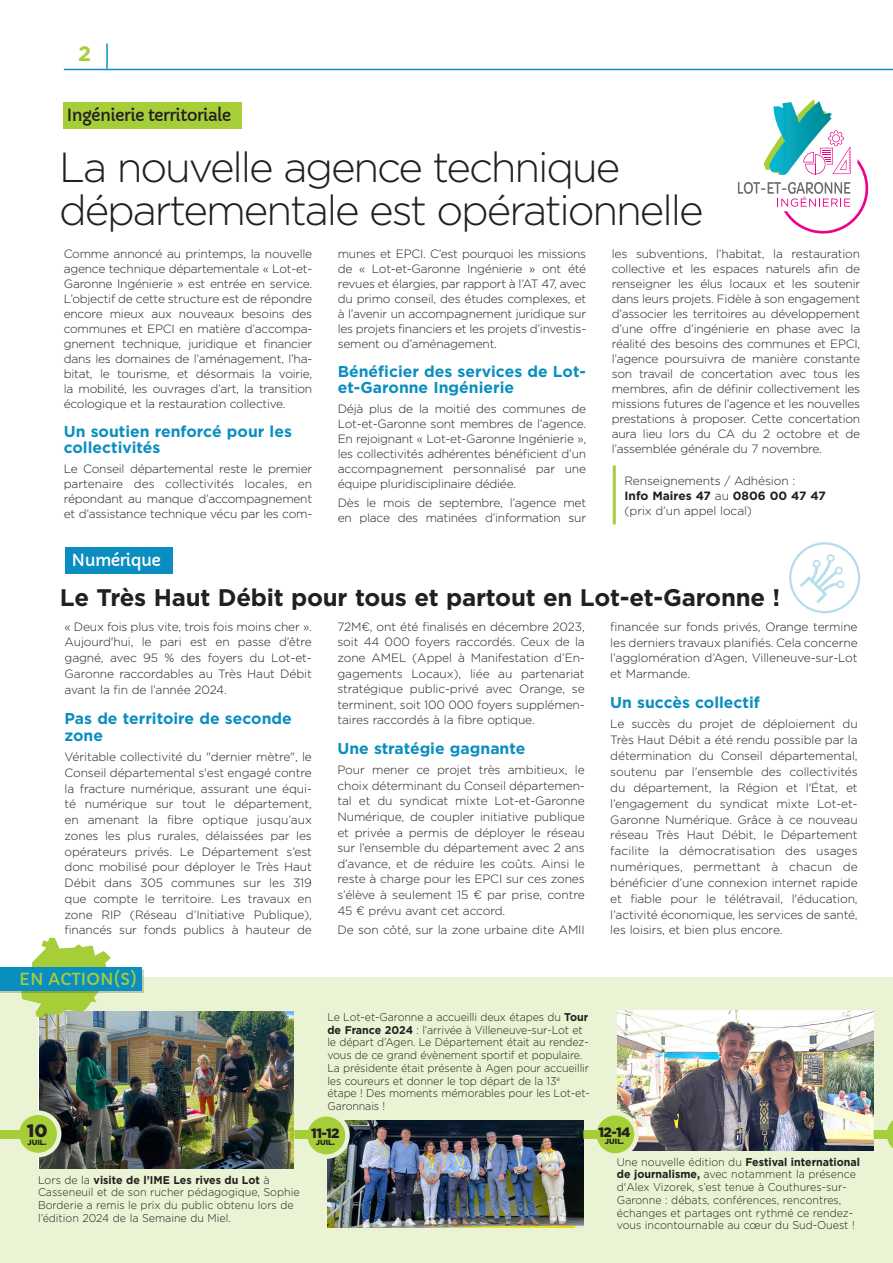
<style>
.page{position:relative;width:893px;height:1263px;background:#fff}
.page>*{position:absolute;margin:0;border:0;box-sizing:border-box;transform-origin:0 0}
.t1{font:300 42px/43.5px "Gotham";letter-spacing:-.05em;color:#231f20}
.Style_de_paragraphe_3{font:700 24px "Gotham";letter-spacing:-.01em;color:#231f20}
.t2{font:700 20.7px "Gotham";color:#a6ce39}
.t3{font:900 18px "Gotham";color:#231f20}
.t4{font:16.5px "Capriola";letter-spacing:-.04em;color:#231f20}
.t5{font:16.5px "Capriola";letter-spacing:-.04em;color:#fff}
.t6{font:16.35px "Capriola";color:#a6ce39}
.Inter_21{font:700 15.75px/16.5px "Gotham";color:#0a8ec0}
.t7{font:900 13.5px "Gotham";letter-spacing:-.04em;color:#231f20}
.TEXTE_2019{font:300 12px/15px "Gotham";letter-spacing:-.02em;color:#231f20;text-align:justify}
.Texte_frise{font:300 11.25px/12.8px "Gotham";letter-spacing:-.01em;color:#231f20;scale:.95 1}
.t8{font:900 7.5px "Gotham";color:#231f20}
.s1{font-weight:700}
</style>
<div class="page">
<hr style="left:64px;top:69px;width:829px;height:1px;background:#0a8ec0">
<hr style="left:106px;top:43px;width:2px;height:26px;background:#0a8ec0">
<div style="left:0;top:978px;width:893px;height:285px;background:#eaf3d4"></div>
<hr style="left:613px;top:465px;width:3px;height:59px;background:#a6ce39">
<img style="left:328px;top:1120px;width:255px;height:107px">
<img style="left:40px;top:1011px;width:254px;height:158px">
<img style="left:618px;top:1010px;width:256px;height:140px">
<div style="left:305px;top:1114px;width:42px;height:42px;background:#a6ce39;border-radius:50%"></div>
<div style="left:303px;top:1112px;width:47px;height:47px;border:4px solid #eaf3d4;border-radius:50%"></div>
<div style="left:294px;top:1130px;width:16px;height:9px;background:#a6ce39"></div>
<div style="left:594px;top:1113px;width:42px;height:42px;background:#a6ce39;border-radius:50%"></div>
<div style="left:592px;top:1111px;width:47px;height:47px;border:4px solid #eaf3d4;border-radius:50%"></div>
<div style="left:583px;top:1130px;width:16px;height:9px;background:#a6ce39"></div>
<svg style="left:887px;top:1120px;width:6px;height:29px"></svg>
<div style="left:874px;top:1130px;width:15px;height:9px;background:#a6ce39"></div>
<div style="left:17px;top:1113px;width:42px;height:42px;background:#a6ce39;border-radius:50%"></div>
<div style="left:15px;top:1110px;width:46px;height:47px;border:4px solid #eaf3d4;border-radius:50%"></div>
<div style="left:0;top:1130px;width:22px;height:9px;background:#a6ce39"></div>
<svg style="left:21px;top:938px;width:90px;height:80px"></svg>
<div style="left:0;top:969px;width:144px;height:24px;background:#231f20;opacity:.22"></div>
<div style="left:0;top:967px;width:141px;height:24px;background:#0a8ec0"></div>
<div style="left:63px;top:103px;width:179px;height:26px;background:#a6ce39"></div>
<div style="left:65px;top:547px;width:107px;height:26px;background:#0a8ec0"></div>
<svg style="left:738px;top:99px;width:131px;height:135px"></svg>
<svg style="left:790px;top:543px;width:69px;height:69px"></svg>
<div style="left:789px;top:542px;width:71px;height:71px;border:2px solid #0081bd;border-radius:50%"></div>
<img style="left:795px;top:546px;width:49px;height:57px">
<p class="t2" style="left:78px;top:40px;width:14px">2</p>
<p class="t4" style="left:67px;top:105px;width:166px">Ingénierie territoriale</p>
<p class="t1" style="left:59px;top:144px;width:646px">La nouvelle agence technique départementale est opérationnelle</p>
<p class="TEXTE_2019" style="left:64px;top:245px;width:250px">Comme annoncé au printemps, la nouvelle agence technique départementale « Lot-et-Garonne Ingénierie » est entrée en service.<br>L’objectif de cette structure est de répondre encore mieux aux nouveaux besoins des communes et EPCI en matière d’accompa&shy;gnement technique, juridique et financier dans les domaines de l’aménagement, l’ha&shy;bitat, le tourisme, et désormais la voirie, la mobilité, les ouvrages d’art, la transition écologique et la restauration collective.</p>
<p class="Inter_21" style="left:64px;top:423px;width:230px">Un soutien renforcé pour les collectivités</p>
<p class="TEXTE_2019" style="left:64px;top:460px;width:250px">Le Conseil départemental reste le premier partenaire des collectivités locales, en répondant au manque d’accompagnement et d’assistance technique vécu par les com-</p>
<p class="TEXTE_2019" style="left:338px;top:245px;width:250px">munes et EPCI. C’est pourquoi les missions de « Lot-et-Garonne Ingénierie » ont été revues et élargies, par rapport à l’AT 47, avec du primo conseil, des études complexes, et à l’avenir un accompagnement juridique sur les projets financiers et les projets d’investis&shy;sement ou d’aménagement.</p>
<p class="Inter_21" style="left:338px;top:363px;width:250px">Bénéficier des services de Lot&shy;et-Garonne Ingénierie</p>
<p class="TEXTE_2019" style="left:338px;top:400px;width:250px">Déjà plus de la moitié des communes de Lot-et-Garonne sont membres de l’agence.<br>En rejoignant « Lot-et-Garonne Ingénierie », les collectivités adhérentes bénéficient d’un accompagnement personnalisé par une équipe pluridisciplinaire dédiée.</p>
<p class="TEXTE_2019" style="left:338px;top:495px;width:250px">Dès le mois de septembre, l’agence met en place des matinées d’information sur</p>
<p class="TEXTE_2019" style="left:612px;top:245px;width:250px">les subventions, l’habitat, la restauration collective et les espaces naturels afin de renseigner les élus locaux et les soutenir dans leurs projets. Fidèle à son engagement d’associer les territoires au développement d’une offre d’ingénierie en phase avec la réalité des besoins des communes et EPCI, l’agence poursuivra de manière constante son travail de concertation avec tous les membres, afin de définir collectivement les missions futures de l’agence et les nouvelles prestations à proposer. Cette concertation aura lieu lors du CA du 2 octobre et de l’assemblée générale du 7 novembre.</p>
<p class="TEXTE_2019" style="left:624px;top:472px;width:203px;text-align:left">Renseignements / Adhésion :<br><span class="s1">Info Maires 47</span> au <span class="s1">0806 00 47 47 </span>(prix d’un appel local)</p>
<p class="t5" style="left:72px;top:550px;width:91px">Numérique</p>
<p class="Style_de_paragraphe_3" style="left:60px;top:581px;width:722px">Le Très Haut Débit pour tous et partout en Lot-et-Garonne !</p>
<p class="TEXTE_2019" style="left:65px;top:618px;width:249px;line-height:15.8px">« Deux fois plus vite, trois fois moins cher ».<br>Aujourd'hui, le pari est en passe d’être gagné, avec 95 % des foyers du Lot-et-Garonne raccordables au Très Haut Débit avant la fin de l’année 2024.</p>
<p class="Inter_21" style="left:65px;top:709px;width:229px;line-height:17.2px">Pas de territoire de seconde zone</p>
<p class="TEXTE_2019" style="left:65px;top:749px;width:249px;line-height:15.8px">Véritable collectivité du "dernier mètre", le Conseil départemental s'est engagé contre la fracture numérique, assurant une équi&shy;té numérique sur tout le département, en amenant la fibre optique jusqu’aux zones les plus rurales, délaissées par les opérateurs privés. Le Département s’est donc mobilisé pour déployer le Très Haut Débit dans 305 communes sur les 319 que compte le territoire. Les travaux en zone RIP (Réseau d’Initiative Publique), financés sur fonds publics à hauteur de</p>
<p class="TEXTE_2019" style="left:337px;top:618px;width:249px;line-height:15.6px">72M€, ont été finalisés en décembre 2023, soit 44 000 foyers raccordés. Ceux de la zone AMEL (Appel à Manifestation d’En&shy;gagements Locaux), liée au partenariat stratégique public-privé avec Orange, se terminent, soit 100 000 foyers supplémen&shy;taires raccordés à la fibre optique.</p>
<p class="Inter_21" style="left:337px;top:740px;width:189px">Une stratégie gagnante</p>
<p class="TEXTE_2019" style="left:337px;top:762px;width:249px;line-height:15.6px">Pour mener ce projet très ambitieux, le choix déterminant du Conseil départemen&shy;tal et du syndicat mixte Lot-et-Garonne Numérique, de coupler initiative publique et privée a permis de déployer le réseau sur l’ensemble du département avec 2 ans d’avance, et de réduire les coûts. Ainsi le reste à charge pour les EPCI sur ces zones s’élève à seulement 15 € par prise, contre 45 € prévu avant cet accord.</p>
<p class="TEXTE_2019" style="left:337px;top:922px;width:249px">De son côté, sur la zone urbaine dite AMII</p>
<p class="TEXTE_2019" style="left:610px;top:618px;width:249px;line-height:15.9px">financée sur fonds privés, Orange termine les derniers travaux planifiés. Cela concerne l’agglomération d’Agen, Villeneuve-sur-Lot et Marmande.</p>
<p class="Inter_21" style="left:610px;top:694px;width:151px">Un succès collectif</p>
<p class="TEXTE_2019" style="left:610px;top:716px;width:249px;line-height:15.9px">Le succès du projet de déploiement du Très Haut Débit a été rendu possible par la détermination du Conseil départemental, soutenu par l'ensemble des collectivités du département, la Région et l'État, et l’engagement du syndicat mixte Lot-et-Garonne Numérique. Grâce à ce nouveau réseau Très Haut Débit, le Département facilite la démocratisation des usages numériques, permettant à chacun de bénéficier d’une connexion internet rapide et fiable pour le télétravail, l'éducation, l’activité économique, les services de santé, les loisirs, et bien plus encore.</p>
<p class="t6" style="left:19px;top:969px;width:119px">EN ACTION(S)</p>
<p class="t3" style="left:27px;top:1118px;width:22px">10</p>
<p class="t8" style="left:28px;top:1137px;width:21px">JUIL.</p>
<p class="Texte_frise" style="left:38px;top:1173px;width:277px">Lors de la <span class="s1">visite de l’IME Les rives du Lot</span> à Casseneuil et de son rucher pédagogique, Sophie Borderie a remis le prix du public obtenu lors de l’édition 2024 de la Semaine du Miel.</p>
<p class="Texte_frise" style="left:327px;top:1010px;width:278px">Le Lot-et-Garonne a accueilli deux étapes du <span class="s1">Tour de France 2024</span> : l’arrivée à Villeneuve-sur-Lot et le départ d’Agen. Le Département était au rendez&shy;vous de ce grand évènement sportif et populaire.<br>La présidente était présente à Agen pour accueillir les coureurs et donner le top départ de la 13<sup>e </sup>étape ! Des moments mémorables pour les Lot-et-Garonnais !</p>
<p class="t7" style="left:311px;top:1124px;width:30px">11-12</p>
<p class="t8" style="left:316px;top:1138px;width:21px">JUIL.</p>
<p class="t7" style="left:598px;top:1123px;width:34px">12-14</p>
<p class="t8" style="left:605px;top:1136px;width:21px">JUIL.</p>
<p class="Texte_frise" style="left:617px;top:1155px;width:257px">Une nouvelle édition du <span class="s1">Festival international de journalisme,</span> avec notamment la présence d'Alex Vizorek, s’est tenue à Couthures-sur-Garonne : débats, conférences, rencontres, échanges et partages ont rythmé ce rendez&shy;vous incontournable au cœur du Sud-Ouest !</p>
</div>
